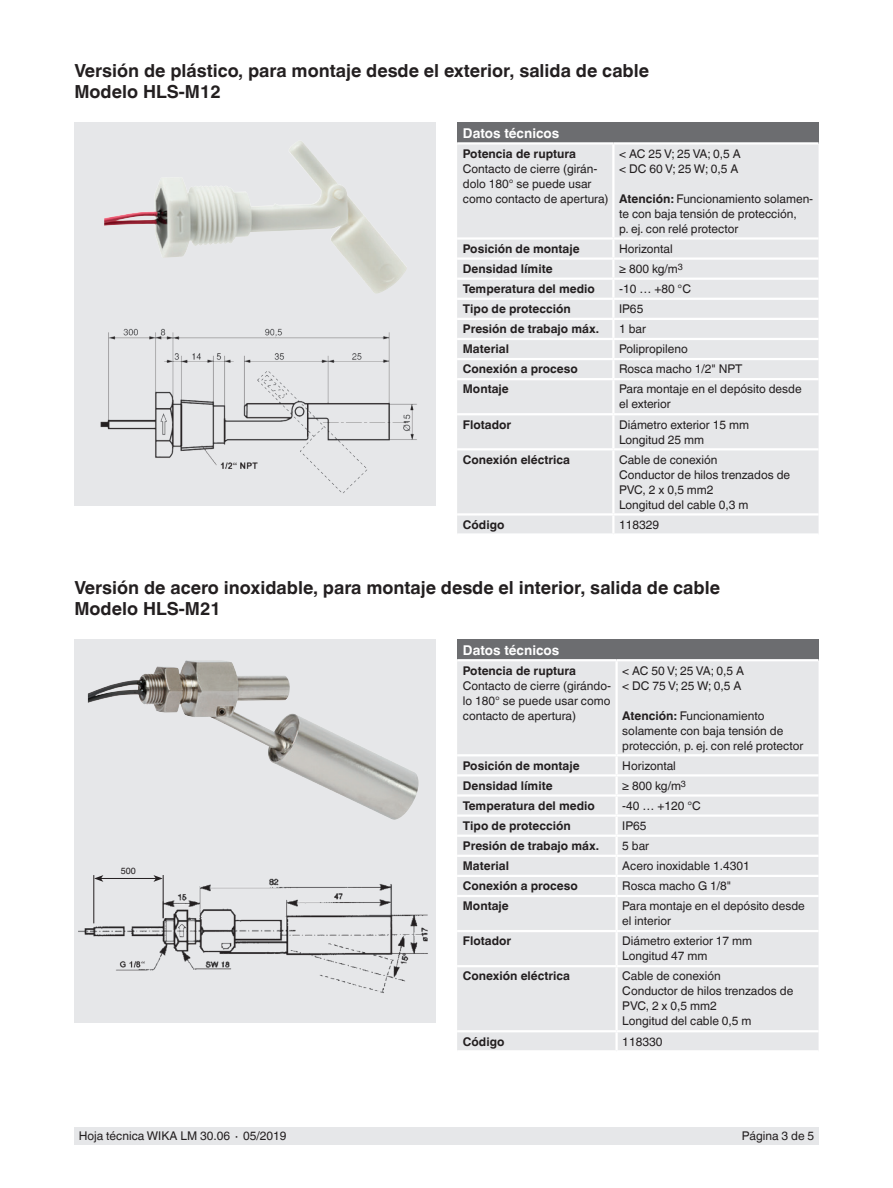
<style>
.page{position:relative;width:893px;height:1188px;background:#fff}
.page>*{position:absolute;margin:0;border:0;box-sizing:border-box;transform-origin:0 0}
.t1{font:700 18px/21px "Helvetica World";color:#231f20}
.t2{font:700 13.5px "Helvetica World";color:#fff}
.t3{font:12px/15px "Helvetica World";color:#231f20}
.t4{font:700 12px "Helvetica World";color:#231f20}
.t5{font:9px "Helvetica World";color:#231f20}
.s1{font-weight:700}
</style>
<div class="page">
<div style="left:74px;top:1128px;width:745px;height:17px;background:#e6e7e9"></div>
<div style="left:74px;top:122px;width:362px;height:384px;background:#e6e7e9"></div>
<div style="left:74px;top:639px;width:362px;height:383px;background:#e6e7e9"></div>
<img style="left:100px;top:328px;width:317px;height:165px">
<img style="left:79px;top:875px;width:349px;height:118px">
<img style="left:88px;top:660px;width:331px;height:160px">
<hr style="left:93px;top:875px;width:1px;height:48px;background:#231f20">
<hr style="left:163px;top:875px;width:1px;height:43px;background:#231f20">
<hr style="left:101px;top:878px;width:55px;height:1px;background:#231f20">
<svg style="left:94px;top:875px;width:9px;height:7px"></svg>
<svg style="left:153px;top:875px;width:10px;height:7px"></svg>
<div style="left:457px;top:122px;width:362px;height:21px;background:#6c6d70"></div>
<div style="left:457px;top:145px;width:362px;height:388px;background:#e6e7e9"></div>
<div style="left:457px;top:300px;width:362px;height:213px;background:#e6e7e9"></div>
<hr style="left:457px;top:237px;width:156px;height:3px;background:#fff">
<hr style="left:457px;top:257px;width:156px;height:3px;background:#fff">
<hr style="left:457px;top:278px;width:156px;height:2px;background:#fff">
<hr style="left:457px;top:298px;width:156px;height:2px;background:#fff">
<hr style="left:457px;top:318px;width:156px;height:2px;background:#fff">
<hr style="left:457px;top:338px;width:156px;height:2px;background:#fff">
<hr style="left:457px;top:358px;width:156px;height:2px;background:#fff">
<hr style="left:457px;top:378px;width:156px;height:2px;background:#fff">
<hr style="left:457px;top:413px;width:156px;height:2px;background:#fff">
<hr style="left:457px;top:448px;width:156px;height:2px;background:#fff">
<hr style="left:457px;top:513px;width:156px;height:3px;background:#fff">
<svg style="left:612px;top:516px;width:2px;height:17px"></svg>
<hr style="left:612px;top:145px;width:2px;height:92px;background:#fff">
<hr style="left:613px;top:237px;width:206px;height:3px;background:#fff">
<hr style="left:613px;top:257px;width:206px;height:3px;background:#fff">
<hr style="left:613px;top:278px;width:206px;height:2px;background:#fff">
<hr style="left:613px;top:298px;width:206px;height:2px;background:#fff">
<svg style="left:612px;top:240px;width:2px;height:138px"></svg>
<hr style="left:612px;top:380px;width:2px;height:33px;background:#fff">
<hr style="left:613px;top:318px;width:206px;height:2px;background:#fff">
<hr style="left:613px;top:338px;width:206px;height:2px;background:#fff">
<hr style="left:613px;top:358px;width:206px;height:2px;background:#fff">
<hr style="left:613px;top:378px;width:206px;height:2px;background:#fff">
<hr style="left:613px;top:413px;width:206px;height:2px;background:#fff">
<hr style="left:612px;top:415px;width:2px;height:33px;background:#fff">
<hr style="left:613px;top:448px;width:206px;height:2px;background:#fff">
<hr style="left:612px;top:450px;width:2px;height:63px;background:#fff">
<hr style="left:613px;top:513px;width:206px;height:3px;background:#fff">
<hr style="left:457px;top:142px;width:156px;height:3px;background:#fff">
<hr style="left:613px;top:142px;width:206px;height:3px;background:#fff">
<div style="left:457px;top:639px;width:362px;height:21px;background:#6c6d70"></div>
<div style="left:457px;top:661px;width:362px;height:389px;background:#e6e7e9"></div>
<div style="left:457px;top:817px;width:362px;height:213px;background:#e6e7e9"></div>
<hr style="left:457px;top:754px;width:160px;height:2px;background:#fff">
<hr style="left:457px;top:774px;width:160px;height:3px;background:#fff">
<hr style="left:457px;top:794px;width:160px;height:3px;background:#fff">
<hr style="left:457px;top:814px;width:160px;height:3px;background:#fff">
<hr style="left:457px;top:835px;width:160px;height:2px;background:#fff">
<hr style="left:615px;top:837px;width:3px;height:18px;background:#fff">
<hr style="left:457px;top:855px;width:160px;height:2px;background:#fff">
<hr style="left:457px;top:875px;width:160px;height:2px;background:#fff">
<hr style="left:457px;top:895px;width:160px;height:2px;background:#fff">
<hr style="left:457px;top:930px;width:160px;height:2px;background:#fff">
<hr style="left:457px;top:965px;width:160px;height:2px;background:#fff">
<hr style="left:457px;top:1030px;width:160px;height:2px;background:#fff">
<hr style="left:615px;top:1032px;width:3px;height:18px;background:#fff">
<hr style="left:615px;top:661px;width:3px;height:93px;background:#fff">
<hr style="left:617px;top:754px;width:202px;height:2px;background:#fff">
<hr style="left:615px;top:756px;width:3px;height:18px;background:#fff">
<hr style="left:615px;top:777px;width:3px;height:17px;background:#fff">
<hr style="left:617px;top:774px;width:202px;height:3px;background:#fff">
<hr style="left:617px;top:794px;width:202px;height:3px;background:#fff">
<hr style="left:615px;top:797px;width:3px;height:17px;background:#fff">
<hr style="left:617px;top:814px;width:202px;height:3px;background:#fff">
<hr style="left:615px;top:817px;width:3px;height:18px;background:#fff">
<hr style="left:615px;top:857px;width:3px;height:18px;background:#fff">
<hr style="left:615px;top:877px;width:3px;height:18px;background:#fff">
<hr style="left:615px;top:897px;width:3px;height:33px;background:#fff">
<hr style="left:617px;top:835px;width:202px;height:2px;background:#fff">
<hr style="left:617px;top:855px;width:202px;height:2px;background:#fff">
<hr style="left:617px;top:875px;width:202px;height:2px;background:#fff">
<hr style="left:617px;top:895px;width:202px;height:2px;background:#fff">
<hr style="left:617px;top:930px;width:202px;height:2px;background:#fff">
<hr style="left:615px;top:932px;width:3px;height:33px;background:#fff">
<hr style="left:617px;top:965px;width:202px;height:2px;background:#fff">
<hr style="left:615px;top:967px;width:3px;height:63px;background:#fff">
<hr style="left:617px;top:1030px;width:202px;height:2px;background:#fff">
<hr style="left:457px;top:659px;width:160px;height:2px;background:#fff">
<hr style="left:617px;top:659px;width:202px;height:2px;background:#fff">
<img style="left:104px;top:141px;width:303px;height:152px">
<h1 class="t1" style="left:74px;top:60px;width:576px">Versión de plástico, para montaje desde el exterior, salida de cable<br>Modelo HLS-M12</h1>
<p class="t2" style="left:463px;top:125px;width:98px">Datos técnicos</p>
<p class="t4" style="left:463px;top:147px;width:115px">Potencia de ruptura</p>
<p class="t3" style="left:463px;top:161px;width:147px">Contacto de cierre (girán&shy;dolo 180° se puede usar como contacto de apertura)</p>
<p class="t3" style="left:619px;top:146px;width:123px">&lt; AC 25 V; 25 VA; 0,5 A &lt; DC 60 V; 25 W; 0,5 A</p>
<p class="t3" style="left:619px;top:191px;width:196px"><span class="s1">Atención:</span> Funcionamiento solamen&shy;te con baja tensión de protección,<br>p. ej. con relé protector</p>
<p class="t4" style="left:463px;top:242px;width:118px">Posición de montaje</p>
<p class="t3" style="left:619px;top:241px;width:55px">Horizontal</p>
<p class="t4" style="left:463px;top:262px;width:91px">Densidad límite</p>
<p class="t3" style="left:619px;top:261px;width:65px">≥ 800 kg/m<sup>3</sup></p>
<p class="t4" style="left:463px;top:282px;width:133px">Temperatura del medio</p>
<p class="t3" style="left:619px;top:281px;width:73px">-10 … +80 °C</p>
<p class="t4" style="left:463px;top:302px;width:110px">Tipo de protección</p>
<p class="t3" style="left:619px;top:301px;width:26px">IP65</p>
<p class="t4" style="left:463px;top:322px;width:138px">Presión de trabajo máx.</p>
<p class="t3" style="left:619px;top:322px;width:28px">1 bar</p>
<p class="t4" style="left:463px;top:342px;width:48px">Material</p>
<p class="t3" style="left:619px;top:342px;width:70px">Polipropileno</p>
<p class="t4" style="left:463px;top:362px;width:116px">Conexión a proceso</p>
<p class="t3" style="left:619px;top:362px;width:125px">Rosca macho 1/2" NPT</p>
<p class="t4" style="left:463px;top:382px;width:47px">Montaje</p>
<p class="t3" style="left:619px;top:382px;width:184px">Para montaje en el depósito desde el exterior</p>
<p class="t4" style="left:463px;top:417px;width:50px">Flotador</p>
<p class="t3" style="left:619px;top:417px;width:131px">Diámetro exterior 15 mm<br>Longitud 25 mm</p>
<p class="t4" style="left:463px;top:453px;width:109px">Conexión eléctrica</p>
<p class="t3" style="left:619px;top:452px;width:173px">Cable de conexión<br>Conductor de hilos trenzados de<br>PVC, 2 x 0,5 mm2<br>Longitud del cable 0,3 m</p>
<p class="t4" style="left:463px;top:518px;width:43px">Código</p>
<p class="t3" style="left:619px;top:517px;width:42px">118329</p>
<h1 class="t1" style="left:74px;top:577px;width:647px">Versión de acero inoxidable, para montaje desde el interior, salida de cable<br>Modelo HLS-M21</h1>
<p class="t2" style="left:463px;top:642px;width:98px">Datos técnicos</p>
<p class="t4" style="left:463px;top:663px;width:115px">Potencia de ruptura</p>
<p class="t3" style="left:463px;top:678px;width:150px;text-align:justify">Contacto de cierre (girándo&shy;lo 180° se puede usar como contacto de apertura)</p>
<p class="t3" style="left:622px;top:663px;width:123px">&lt; AC 50 V; 25 VA; 0,5 A &lt; DC 75 V; 25 W; 0,5 A</p>
<p class="t3" style="left:622px;top:708px;width:182px"><span class="s1">Atención:</span> Funcionamiento solamente con baja tensión de protección, p. ej. con relé protector</p>
<p class="t5" style="left:121px;top:866px;width:17px">500</p>
<p class="t4" style="left:463px;top:759px;width:118px">Posición de montaje</p>
<p class="t3" style="left:622px;top:758px;width:55px">Horizontal</p>
<p class="t4" style="left:463px;top:779px;width:91px">Densidad límite</p>
<p class="t3" style="left:622px;top:778px;width:65px">≥ 800 kg/m<sup>3</sup></p>
<p class="t4" style="left:463px;top:799px;width:133px">Temperatura del medio</p>
<p class="t3" style="left:622px;top:798px;width:80px">-40 … +120 °C</p>
<p class="t4" style="left:463px;top:819px;width:110px">Tipo de protección</p>
<p class="t3" style="left:622px;top:818px;width:26px">IP65</p>
<p class="t4" style="left:463px;top:839px;width:138px">Presión de trabajo máx.</p>
<p class="t3" style="left:622px;top:838px;width:28px">5 bar</p>
<p class="t4" style="left:463px;top:859px;width:48px">Material</p>
<p class="t3" style="left:622px;top:858px;width:129px">Acero inoxidable 1.4301</p>
<p class="t4" style="left:463px;top:879px;width:116px">Conexión a proceso</p>
<p class="t3" style="left:622px;top:879px;width:110px">Rosca macho G 1/8"</p>
<p class="t4" style="left:463px;top:899px;width:47px">Montaje</p>
<p class="t3" style="left:622px;top:899px;width:184px">Para montaje en el depósito desde el interior</p>
<p class="t4" style="left:463px;top:934px;width:50px">Flotador</p>
<p class="t3" style="left:622px;top:934px;width:131px">Diámetro exterior 17 mm<br>Longitud 47 mm</p>
<p class="t4" style="left:463px;top:969px;width:109px">Conexión eléctrica</p>
<p class="t3" style="left:622px;top:969px;width:173px">Cable de conexión<br>Conductor de hilos trenzados de<br>PVC, 2 x 0,5 mm2<br>Longitud del cable 0,5 m</p>
<p class="t4" style="left:463px;top:1034px;width:43px">Código</p>
<p class="t3" style="left:622px;top:1034px;width:42px">118330</p>
<p class="t3" style="left:79px;top:1129px;width:209px">Hoja técnica WIKA LM 30.06 ∙ 05/2019</p>
<p class="t3" style="left:742px;top:1129px;width:74px">Página 3 de 5</p>
</div>
